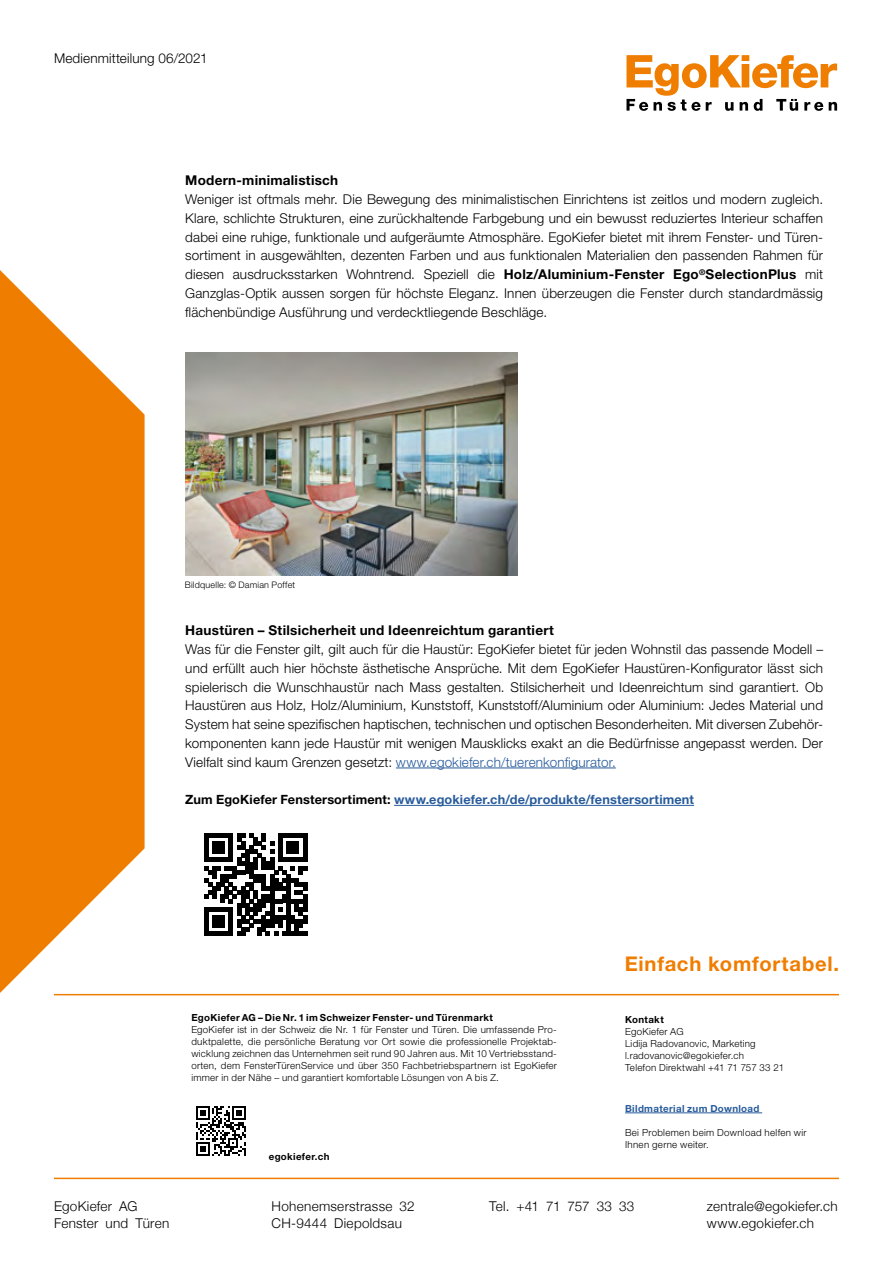
<style>
.page{position:relative;width:893px;height:1263px;background:#fff}
.page>*{position:absolute;margin:0;border:0;box-sizing:border-box;transform-origin:0 0}
.t1{font:700 20.25px "Helvetica Neue LT Std";letter-spacing:.035em;color:#ef7d00}
.t2{font:300 13.5px/18.8px "Helvetica Neue LT Std";letter-spacing:.01em;color:#000;text-align:justify}
.t3{font:300 13.5px/17.2px "Helvetica Neue";letter-spacing:.02em;color:#000}
.t4{font:700 13.5px "Helvetica Neue LT Std";letter-spacing:.02em;color:#000}
.t5{font:300 13.5px "Helvetica Neue";letter-spacing:-.015em;color:#000}
.t6{font:700 12.75px "Helvetica Neue LT Std";letter-spacing:.01em;color:#275b9b}
.t7{font:300 9.75px/12px "Helvetica Neue LT Std";letter-spacing:.025em;color:#000}
.t8{font:700 9.75px "Helvetica Neue LT Std";letter-spacing:.035em;color:#000}
.t9{font:700 9.75px "Helvetica Neue LT Std";letter-spacing:.035em;color:#275b9b}
.t10{font:300 9px "Helvetica Neue LT Std";letter-spacing:.025em;color:#000}
.s1{font-weight:700}
.s2{color:#275b9b}
.s3{color:#000}
</style>
<div class="page">
<svg style="left:626px;top:55px;width:211px;height:56px"></svg>
<hr style="left:54px;top:1178px;width:785px;height:1px;background:#ef7d00">
<hr style="left:54px;top:994px;width:785px;height:1px;background:#ef7d00">
<hr style="left:625px;top:1112px;width:137px;height:1px;background:#275b9b">
<svg style="left:196px;top:1106px;width:50px;height:50px"></svg>
<svg style="left:0;top:270px;width:145px;height:723px;fill:#ef7d00"></svg>
<hr style="left:394px;top:805px;width:300px;height:1px;background:#275b9b">
<svg style="left:204px;top:833px;width:103px;height:103px"></svg>
<img style="left:185px;top:353px;width:333px;height:222px">
<hr style="left:396px;top:768px;width:220px;height:1px;background:#275b9b">
<p class="t2" style="left:54px;top:48px;width:155px">Medienmitteilung 06/2021</p>
<p class="t4" style="left:185px;top:172px;width:154px">Modern-minimalistisch</p>
<p class="t2" style="left:185px;top:190px;width:639px">Weniger ist oftmals mehr. Die Bewegung des minimalistischen Einrichtens ist zeitlos und modern zugleich.<br>Klare, schlichte Strukturen, eine zurückhaltende Farbgebung und ein bewusst reduziertes Interieur schaffen dabei eine ruhige, funktionale und aufgeräumte Atmosphäre. EgoKiefer bietet mit ihrem Fenster- und Türen&shy;sortiment in ausgewählten, dezenten Farben und aus funktionalen Materialien den passenden Rahmen für diesen ausdrucksstarken Wohntrend. Speziell die <span class="s1">Holz/Aluminium-Fenster Ego</span><sup>®</sup><span class="s1">SelectionPlus</span> mit Ganzglas-Optik aussen sorgen für höchste Eleganz. Innen überzeugen die Fenster durch standardmässig flächenbündige Ausführung und verdecktliegende Beschläge.</p>
<p class="t10" style="left:185px;top:579px;width:112px">Bildquelle: © Damian Poffet</p>
<p class="t4" style="left:185px;top:622px;width:370px">Haustüren – Stilsicherheit und Ideenreichtum garantiert</p>
<p class="t2" style="left:185px;top:640px;width:639px">Was für die Fenster gilt, gilt auch für die Haustür: EgoKiefer bietet für jeden Wohnstil das passende Modell – und erfüllt auch hier höchste ästhetische Ansprüche. Mit dem EgoKiefer Haustüren-Konfigurator lässt sich spielerisch die Wunschhaustür nach Mass gestalten. Stilsicherheit und Ideenreichtum sind garantiert. Ob Haustüren aus Holz, Holz/Aluminium, Kunststoff, Kunststoff/Aluminium oder Aluminium: Jedes Material und System hat seine spezifischen haptischen, technischen und optischen Besonderheiten. Mit diversen Zubehör&shy;komponenten kann jede Haustür mit wenigen Mausklicks exakt an die Bedürfnisse angepasst werden. Der Vielfalt sind kaum Grenzen gesetzt: <span class="s2">www.egokiefer.ch/tuerenkonfigurator.</span></p>
<p class="t6" style="left:185px;top:792px;width:510px"><span class="s3">Zum EgoKiefer Fenstersortiment:</span> www.egokiefer.ch/de/produkte/fenstersortiment</p>
<p class="t8" style="left:191px;top:1011px;width:303px">EgoKiefer AG – Die Nr. 1 im Schweizer Fenster- und Türenmarkt</p>
<p class="t7" style="left:191px;top:1023px;width:367px;text-align:justify">EgoKiefer ist in der Schweiz die Nr. 1 für Fenster und Türen. Die umfassende Pro&shy;duktpalette, die persönliche Beratung vor Ort sowie die professionelle Projektab&shy;wicklung zeichnen das Unternehmen seit rund 90 Jahren aus. Mit 10 Vertriebsstand&shy;orten, dem FensterTürenService und über 350 Fachbetriebspartnern ist EgoKiefer immer in der Nähe – und garantiert komfortable Lösungen von A bis Z.</p>
<p class="t8" style="left:269px;top:1151px;width:62px">egokiefer.ch</p>
<h1 class="t1" style="left:625px;top:951px;width:216px">Einfach komfortabel.</h1>
<p class="t8" style="left:625px;top:1014px;width:40px">Kontakt</p>
<p class="t7" style="left:625px;top:1026px;width:161px">EgoKiefer AG<br>Lidija Radovanovic, Marketing l.radovanovic@egokiefer.ch<br>Telefon Direktwahl +41 71 757 33 21</p>
<p class="t9" style="left:625px;top:1102px;width:136px">Bildmaterial zum Download</p>
<p class="t7" style="left:625px;top:1126px;width:183px">Bei Problemen beim Download helfen wir<br>Ihnen gerne weiter.</p>
<p class="t3" style="left:54px;top:1197px;width:117px">EgoKiefer AG<br>Fenster und Türen</p>
<p class="t3" style="left:272px;top:1197px;width:144px">Hohenemserstrasse 32<br>CH-9444 Diepoldsau</p>
<p class="t5" style="left:489px;top:1198px;width:146px">Tel. +41 71 757 33 33</p>
<p class="t3" style="left:707px;top:1197px;width:132px">zentrale@egokiefer.ch www.egokiefer.ch</p>
</div>
